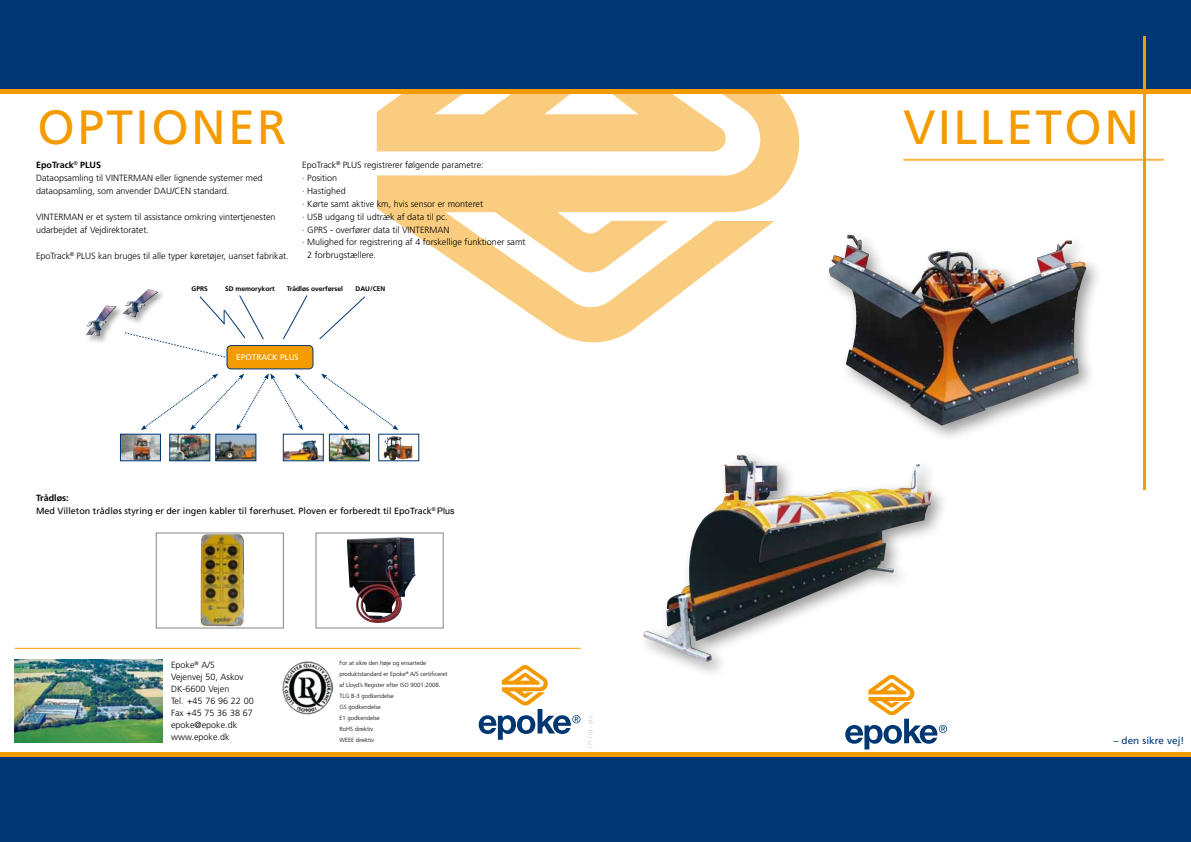
<style>
.page{position:relative;width:1191px;height:842px;background:#fff}
.page>*{position:absolute;margin:0;border:0;box-sizing:border-box;transform-origin:0 0}
.t1{font:48px "Frutiger";letter-spacing:.05em;color:#f49b00}
.t2{font:10px "Frutiger";color:#003772}
.t3{font:300 9px/12px "Frutiger";color:#000}
.t4{font:9px/13px "Frutiger";color:#000}
.t5{font:8.2px "Frutiger";color:#fff}
.t6{font:700 6.7px "Frutiger";color:#000}
.t7{font:300 6px/11px "Frutiger";color:#000}
.t8{font:300 6px "Frutiger";color:#c2c5c8}
.s1{font-weight:700}
.s2{font-family:"Arial"}
</style>
<div class="page">
<svg style="left:377px;top:94px;width:423px;height:249px"></svg>
<div style="left:0;top:27px;width:1191px;height:67px;background:linear-gradient(to right,#f49b00,#f49b00)"></div>
<div style="left:0;top:0;width:1191px;height:88px;background:#003772"></div>
<svg style="left:845px;top:679px;width:102px;height:70px"></svg>
<hr style="left:1142px;top:36px;width:3px;height:454px;background:#f49b00">
<hr style="left:903px;top:159px;width:261px;height:2px;background:#f49b00">
<img style="left:643px;top:455px;width:289px;height:207px">
<div style="left:823px;top:229px;width:280px;height:214px;background:#000;opacity:.4"></div>
<img style="left:828px;top:235px;width:258px;height:191px">
<img style="left:201px;top:535px;width:43px;height:91px">
<img style="left:347px;top:537px;width:68px;height:87px">
<div style="left:227px;top:346px;width:86px;height:23px;background:#f49b00;border-radius:4px"></div>
<div style="left:227px;top:345px;width:86px;height:24px;border:1px solid #003772;border-radius:4px"></div>
<svg style="left:141px;top:373px;width:257px;height:57px"></svg>
<img style="left:122px;top:436px;width:37px;height:23px">
<div style="left:120px;top:434px;width:41px;height:27px;border:1px solid #003772"></div>
<img style="left:172px;top:436px;width:36px;height:23px">
<div style="left:170px;top:434px;width:40px;height:27px;border:1px solid #003772"></div>
<img style="left:218px;top:436px;width:36px;height:23px">
<div style="left:216px;top:434px;width:40px;height:27px;border:1px solid #003772"></div>
<img style="left:285px;top:440px;width:36px;height:19px">
<img style="left:331px;top:436px;width:37px;height:23px">
<div style="left:329px;top:434px;width:41px;height:27px;border:1px solid #003772"></div>
<img style="left:384px;top:436px;width:28px;height:23px">
<div style="left:85px;top:304px;width:40px;height:41px;background:#000;opacity:.4"></div>
<img style="left:86px;top:309px;width:20px;height:28px">
<div style="left:121px;top:288px;width:45px;height:38px;background:#000;opacity:.4"></div>
<img style="left:122px;top:292px;width:24px;height:27px">
<svg style="left:283px;top:295px;width:24px;height:45px"></svg>
<svg style="left:319px;top:296px;width:46px;height:43px"></svg>
<svg style="left:124px;top:295px;width:140px;height:62px"></svg>
<div style="left:0;top:752px;width:1191px;height:90px;background:#f49a00"></div>
<div style="left:0;top:757px;width:1191px;height:85px;background:#003772"></div>
<hr style="left:15px;top:648px;width:566px;height:1px;background:#f49b00">
<img style="left:15px;top:660px;width:148px;height:82px">
<svg style="left:479px;top:665px;width:101px;height:75px"></svg>
<img style="left:282px;top:661px;width:51px;height:53px">
<h1 class="t1" style="left:38px;top:99px;width:250px">OPTIONER</h1>
<p class="t3" style="left:36px;top:158px;width:228px;line-height:13px"><span class="s1">EpoTrack</span><sup>®</sup> <span class="s1">PLUS<br></span>Dataopsamling til VINTERMAN eller lignende systemer med dataopsamling, som anvender DAU/CEN standard.</p>
<p class="t3" style="left:36px;top:210px;width:241px;line-height:13px">VINTERMAN er et system til assistance omkring vintertjenesten udarbejdet af Vejdirektoratet.</p>
<p class="t3" style="left:36px;top:250px;width:254px">EpoTrack<sup>®</sup> PLUS kan bruges til alle typer køretøjer, uanset fabrikat.</p>
<p class="t3" style="left:302px;top:159px;width:183px">EpoTrack<sup>®</sup> PLUS registrerer følgende parametre:</p>
<p class="t3" style="left:302px;top:172px;width:37px">· Position</p>
<p class="t3" style="left:302px;top:185px;width:45px">· Hastighed</p>
<p class="t3" style="left:302px;top:198px;width:182px">· Kørte samt aktive km, hvis sensor er monteret</p>
<p class="t3" style="left:302px;top:210px;width:147px">· USB udgang til udtræk af data til pc.</p>
<p class="t3" style="left:302px;top:223px;width:149px">· GPRS - overfører data til VINTERMAN</p>
<p class="t3" style="left:302px;top:236px;width:225px">· Mulighed for registrering af 4 forskellige funktioner samt</p>
<p class="t3" style="left:307px;top:249px;width:70px">2 forbrugstællere.</p>
<p class="t6" style="left:192px;top:285px;width:18px">GPRS</p>
<p class="t6" style="left:225px;top:285px;width:51px">SD memorykort</p>
<p class="t6" style="left:287px;top:285px;width:58px">Trådløs overførsel</p>
<p class="t6" style="left:355px;top:285px;width:31px">DAU/CEN</p>
<p class="t5" style="left:236px;top:353px;width:64px">EPOTRACK PLUS</p>
<p class="t4" style="left:36px;top:492px;width:420px"><span class="s1">Trådløs:<br></span>Med Villeton trådløs styring er der ingen kabler til førerhuset. Ploven er forberedt til EpoTrack<sup>®</sup> <span class="s2">Plus</span></p>
<p class="t3" style="left:171px;top:659px;width:84px">Epoke<sup>®</sup> A/S<br>Vejenvej 50, Askov<br>DK-6600 Vejen<br>Tel. +45 76 96 22 00<br>Fax +45 75 36 38 67 epoke@epoke.dk www.epoke.dk</p>
<p class="t7" style="left:339px;top:657px;width:110px">For at sikre den høje og ensartede produktstandard er Epoke<sup>®</sup> A/S certificeret af Lloyd’s Register efter ISO 9001:2008.<br>TLG B-3 godkendelse<br>GS godkendelse<br>E1 godkendelse<br>RoHS direktiv<br>WEEE direktiv</p>
<p class="t8" style="left:587px;top:749px;width:35px;rotate:-90deg">171110 - pla</p>
<h1 class="t1" style="left:903px;top:99px;width:237px">VILLETON</h1>
<p class="t2" style="left:1113px;top:735px;width:72px">– den sikre vej!</p>
</div>
